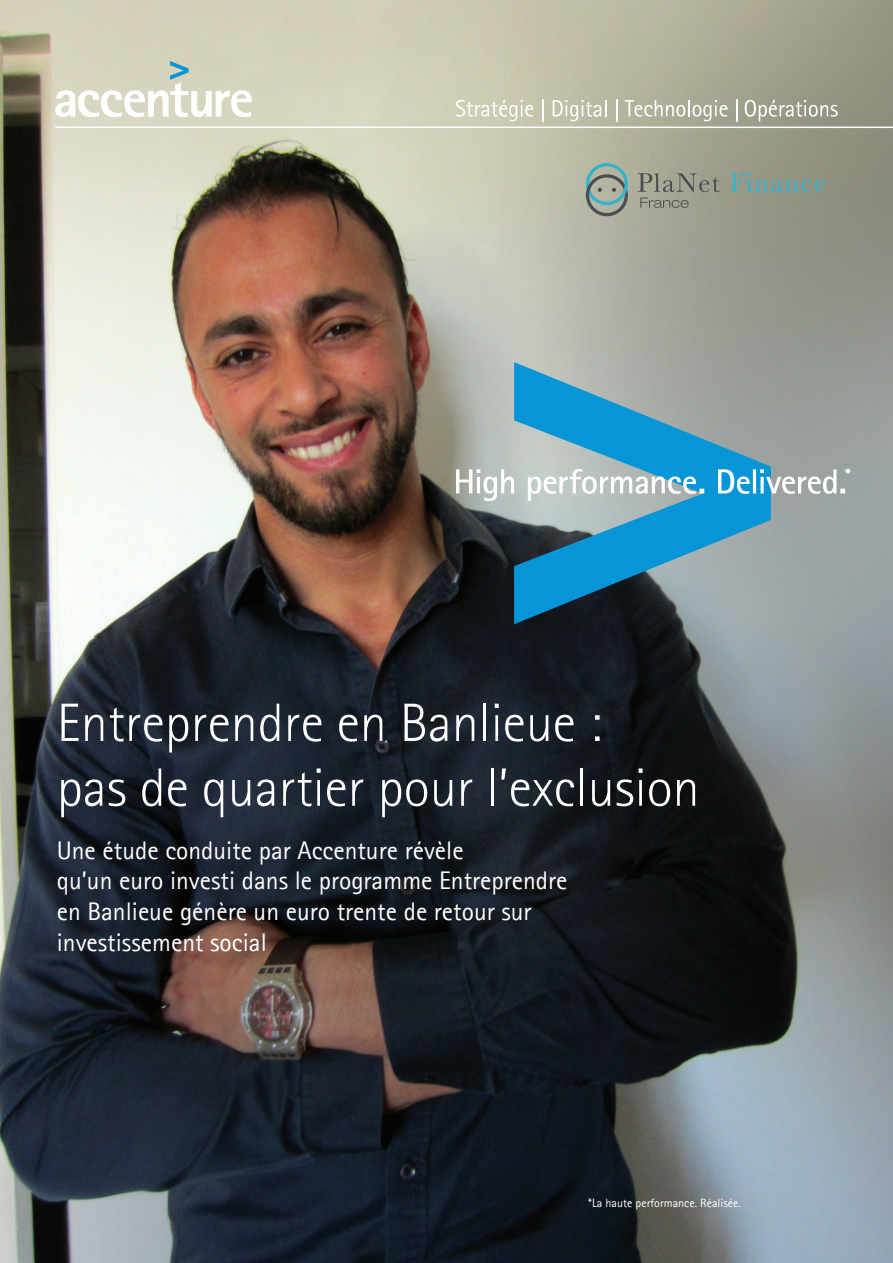
<style>
.page{position:relative;width:893px;height:1263px;background:#fff}
.page>*{position:absolute;margin:0;border:0;box-sizing:border-box;transform-origin:0 0}
.Titre_1_-_Brochure{font:300 54px/64.8px "Agfa Rotis Sans Serif";color:#fff}
.Texte_Chapeau{font:25.5px/30.6px "Agfa Rotis Sans Serif";color:#fff}
.t1{font:700 18px "Agfa Rotis Sans Serif";color:#fff}
.t2{font:12px "Agfa Rotis Sans Serif";color:#fff}
</style>
<div class="page">
<img style="left:0;top:0;width:893px;height:1263px">
<svg style="left:730px;top:173px;width:95px;height:19px;background:#819b92"></svg>
<svg style="left:638px;top:173px;width:82px;height:35px;background:#949586"></svg>
<svg style="left:586px;top:163px;width:42px;height:53px;background:#8ba19a"></svg>
<hr style="left:55px;top:127px;width:838px;height:1px;background:#fff">
<svg style="left:456px;top:100px;width:77px;height:21px;background:#d7d6c3"></svg>
<svg style="left:542px;top:99px;width:1px;height:23px"></svg>
<svg style="left:553px;top:100px;width:53px;height:21px"></svg>
<svg style="left:616px;top:99px;width:1px;height:23px"></svg>
<svg style="left:625px;top:100px;width:103px;height:21px;background:#bdbcac"></svg>
<svg style="left:736px;top:99px;width:1px;height:23px"></svg>
<svg style="left:745px;top:100px;width:93px;height:21px;background:#afae9f"></svg>
<svg style="left:514px;top:362px;width:257px;height:262px;background:#5895af"></svg>
<svg style="left:456px;top:469px;width:389px;height:32px"></svg>
<svg style="left:55px;top:61px;width:197px;height:56px"></svg>
<p class="Titre_1_-_Brochure" style="left:57px;top:689px;width:644px">Entreprendre en Banlieue :<br>pas de quartier pour l’exclusion</p>
<p class="Texte_Chapeau" style="left:57px;top:834px;width:512px">Une étude conduite par Accenture révèle<br>qu’un euro investi dans le programme Entreprendre en Banlieue génère un euro trente de retour sur investissement social</p>
<p class="t2" style="left:588px;top:1196px;width:154px">*La haute performance. Réalisée.</p>
<p class="t1" style="left:845px;top:463px;width:7px">*</p>
</div>
